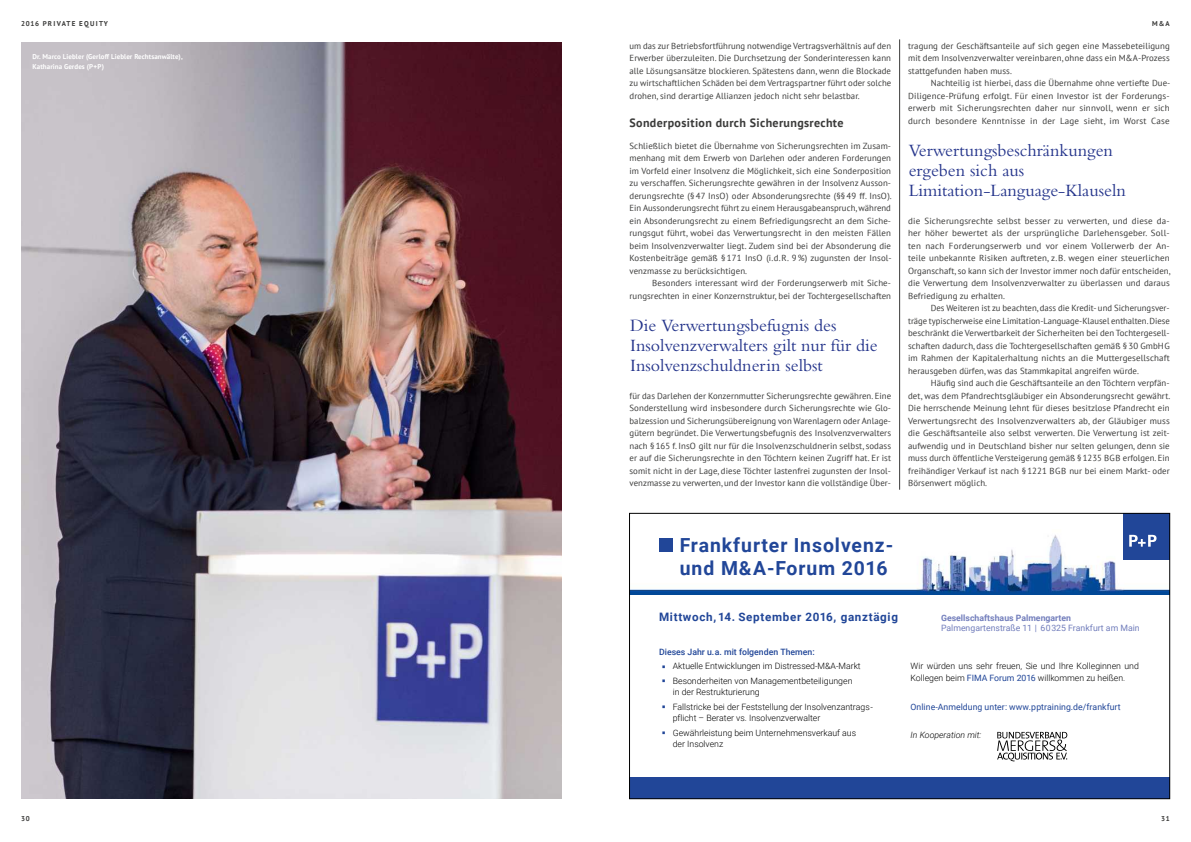
<style>
.page{position:relative;width:1191px;height:842px;background:#fff}
.page>*{position:absolute;margin:0;border:0;box-sizing:border-box;transform-origin:0 0}
.t1{font:700 19.4px/23.3px "Roboto";letter-spacing:.05em;color:#214698}
.t2{font:18px/20px "Bembo MT Pro";color:#24348b}
.t3{font:700 12px "PT Sans";letter-spacing:.03em;color:#3b3b3a}
.t4{font:700 11.6px "Roboto";letter-spacing:.06em;color:#214698}
.t5{font:8.8px/12.5px "PT Sans";letter-spacing:.01em;color:#3b3b3a;text-align:justify}
.t6{font:300 8.7px/11.6px "Roboto";color:#000}
.t7{font:8.7px "Roboto";letter-spacing:.005em;color:#214698}
.t8{font:8.7px "Roboto";color:#727ebc}
.t9{font:500 8.7px "Roboto";color:#214698}
.t10{font:700 8.7px "Roboto";color:#727ebc}
.t11{font:italic 300 8.7px "Roboto";color:#000}
.t12{font:700 7px/9.9px "PT Sans";letter-spacing:.01em;color:#fff}
.t13{font:700 7px "PT Sans";letter-spacing:.18em;color:#3b3b3a}
.t14{font:700 7px "PT Sans";letter-spacing:.145em;color:#3b3b3a}
.s1{color:#214698}
.s2{font-weight:400;color:#214698}
</style>
<div class="page">
<img style="left:21px;top:43px;width:540px;height:756px">
<hr style="left:899px;top:39px;width:1px;height:451px;background:#3b3b3a">
<img style="left:631px;top:535px;width:536px;height:60px">
<div style="left:659px;top:538px;width:14px;height:14px;background:#214698"></div>
<svg style="left:997px;top:732px;width:70px;height:29px"></svg>
<div style="left:629px;top:777px;width:540px;height:22px;background:#214698"></div>
<div style="left:1123px;top:513px;width:46px;height:47px;background:#214698"></div>
<svg style="left:1129px;top:535px;width:27px;height:12px"></svg>
<div style="left:629px;top:513px;width:540px;height:286px;border:1px solid #000"></div>
<p class="t13" style="left:21px;top:19px;width:88px">2016 PRIVATE EQUITY</p>
<p class="t14" style="left:1152px;top:19px;width:19px">M&amp;A</p>
<p class="t12" style="left:33px;top:52px;width:151px">Dr. Marco Liebler (Gerloff Liebler Rechtsanwälte),<br>Katharina Gerdes (P+P)</p>
<p class="t5" style="left:629px;top:39px;width:263px">um das zur Betriebsfortführung notwendige Vertragsverhältnis auf den Erwerber überzuleiten. Die Durchsetzung der Sonderinteressen kann alle Lösungsansätze blockieren. Spätestens dann, wenn die Blockade zu wirtschaftlichen Schäden bei dem Vertragspartner führt oder solche drohen, sind derartige Allianzen jedoch nicht sehr belastbar.</p>
<h3 class="t3" style="left:629px;top:115px;width:215px">Sonderposition durch Sicherungsrechte</h3>
<p class="t5" style="left:629px;top:139px;width:264px">Schließlich bietet die Übernahme von Sicherungsrechten im Zusam&shy;menhang mit dem Erwerb von Darlehen oder anderen Forderungen im Vorfeld einer Insolvenz die Möglichkeit, sich eine Sonderposition zu verschaffen. Sicherungsrechte gewähren in der Insolvenz Ausson&shy;derungsrechte (§ 47 InsO) oder Absonderungsrechte (§§ 49 ff. InsO).<br>Ein Aussonderungsrecht führt zu einem Herausgabeanspruch, während ein Absonderungsrecht zu einem Befriedigungsrecht an dem Siche&shy;rungsgut führt, wobei das Verwertungsrecht in den meisten Fällen beim Insolvenzverwalter liegt. Zudem sind bei der Absonderung die Kostenbeiträge gemäß § 171 InsO (i. d. R. 9 %) zugunsten der Insol&shy;venzmasse zu berücksichtigen.</p>
<p class="t5" style="left:629px;top:277px;width:263px;text-align:right">Besonders interessant wird der Forderungserwerb mit Siche&shy;rungsrechten in einer Konzernstruktur, bei der Tochtergesellschaften</p>
<h2 class="t2" style="left:630px;top:315px;width:249px">Die Verwertungsbefugnis des<br>Insolvenzverwalters gilt nur für die<br>Insolvenzschuldnerin selbst</h2>
<p class="t5" style="left:629px;top:389px;width:263px">für das Darlehen der Konzernmutter Sicherungsrechte gewähren. Eine Sonderstellung wird insbesondere durch Sicherungsrechte wie Glo&shy;balzession und Sicherungsübereignung von Warenlagern oder Anlage&shy;gütern begründet. Die Verwertungsbefugnis des Insolvenzverwalters nach § 165 f. InsO gilt nur für die Insolvenzschuldnerin selbst, sodass er auf die Sicherungsrechte in den Töchtern keinen Zugriff hat. Er ist somit nicht in der Lage, diese Töchter lastenfrei zugunsten der Insol&shy;venzmasse zu verwerten, und der Investor kann die vollständige Über-</p>
<p class="t5" style="left:908px;top:39px;width:263px">tragung der Geschäftsanteile auf sich gegen eine Massebeteiligung mit dem Insolvenzverwalter vereinbaren, ohne dass ein M&amp;A-Prozess stattgefunden haben muss.</p>
<p class="t5" style="left:908px;top:77px;width:264px;text-indent:23px">Nachteilig ist hierbei, dass die Übernahme ohne vertiefte Due-Diligence-Prüfung erfolgt. Für einen Investor ist der Forderungs&shy;erwerb mit Sicherungsrechten daher nur sinnvoll, wenn er sich durch besondere Kenntnisse in der Lage sieht, im Worst Case</p>
<h2 class="t2" style="left:908px;top:140px;width:219px">Verwertungsbeschränkungen ergeben sich aus<br>Limitation-Language-Klauseln</h2>
<p class="t5" style="left:908px;top:214px;width:264px">die Sicherungsrechte selbst besser zu verwerten, und diese da&shy;her höher bewertet als der ursprüngliche Darlehensgeber. Soll&shy;ten nach Forderungserwerb und vor einem Vollerwerb der An&shy;teile unbekannte Risiken auftreten, z.B. wegen einer steuerlichen Organschaft, so kann sich der Investor immer noch dafür entscheiden, die Verwertung dem Insolvenzverwalter zu überlassen und daraus Befriedigung zu erhalten.</p>
<p class="t5" style="left:908px;top:302px;width:263px;text-indent:23px">Des Weiteren ist zu beachten, dass die Kredit- und Sicherungsver&shy;träge typischerweise eine Limitation-Language-Klausel enthalten. Diese beschränkt die Verwertbarkeit der Sicherheiten bei den Tochtergesell&shy;schaften dadurch, dass die Tochtergesellschaften gemäß §30 GmbHG im Rahmen der Kapitalerhaltung nichts an die Muttergesellschaft herausgeben dürfen, was das Stammkapital angreifen würde.</p>
<p class="t5" style="left:908px;top:377px;width:264px;text-indent:23px">Häufig sind auch die Geschäftsanteile an den Töchtern verpfän&shy;det, was dem Pfandrechtsgläubiger ein Absonderungsrecht gewährt.<br>Die herrschende Meinung lehnt für dieses besitzlose Pfandrecht ein Verwertungsrecht des Insolvenzverwalters ab, der Gläubiger muss die Geschäftsanteile also selbst verwerten. Die Verwertung ist zeit&shy;aufwendig und in Deutschland bisher nur selten gelungen, denn sie muss durch öffentliche Versteigerung gemäß § 1235 BGB erfolgen. Ein freihändiger Verkauf ist nach § 1221 BGB nur bei einem Markt- oder Börsenwert möglich.</p>
<h1 class="t1" style="left:679px;top:532px;width:215px">Frankfurter Insolvenz&shy;und M&amp;A-Forum 2016</h1>
<h3 class="t4" style="left:659px;top:608px;width:240px">Mittwoch, 14. September 2016, ganztägig</h3>
<p class="t10" style="left:941px;top:611px;width:131px">Gesellschaftshaus Palmengarten</p>
<p class="t8" style="left:941px;top:622px;width:200px">Palmengartenstraße 11 | 60325 Frankfurt am Main</p>
<p class="t14" style="left:21px;top:813px;width:10px">30</p>
<p class="t9" style="left:659px;top:646px;width:157px">Dieses Jahr u.a. mit folgenden Themen:</p>
<p class="t6" style="left:662px;top:660px;width:200px"><span class="s1">▪</span> Aktuelle Entwicklungen im Distressed-M&amp;A-Markt</p>
<p class="t6" style="left:673px;top:674px;width:181px;text-indent:-11px"><span class="s1">▪</span> Besonderheiten von Managementbeteiligungen in der Restrukturierung</p>
<p class="t6" style="left:673px;top:700px;width:202px;text-indent:-11px"><span class="s1">▪</span> Fallstricke bei der Feststellung der Insolvenzantrags&shy;pflicht – Berater vs. Insolvenzverwalter</p>
<p class="t6" style="left:673px;top:726px;width:185px;text-indent:-11px"><span class="s1">▪</span> Gewährleistung beim Unternehmensverkauf aus der Insolvenz</p>
<p class="t6" style="left:910px;top:660px;width:230px">Wir würden uns sehr freuen, Sie und Ihre Kolleginnen und<br>Kollegen beim <span class="s2">FIMA Forum 2016</span> willkommen zu heißen.</p>
<p class="t7" style="left:910px;top:700px;width:211px">Online-Anmeldung unter: www.pptraining.de/frankfurt</p>
<p class="t11" style="left:910px;top:729px;width:72px">In Kooperation mit:</p>
<p class="t14" style="left:1161px;top:814px;width:10px">31</p>
</div>
